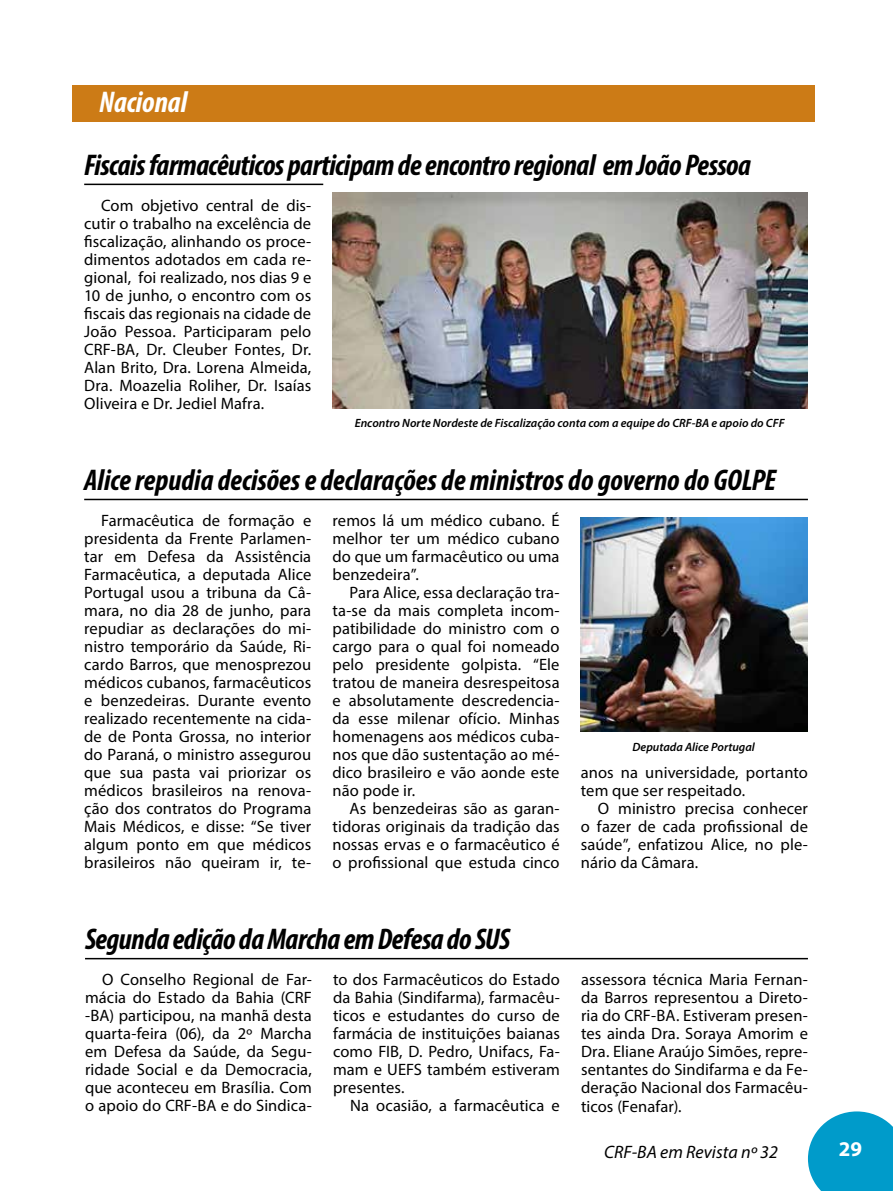
<style>
.page{position:relative;width:893px;height:1191px;background:#fff}
.page>*{position:absolute;margin:0;border:0;box-sizing:border-box;transform-origin:0 0}
.t1{font:italic 700 condensed 30px "Myriad Pro";letter-spacing:-.015em;color:#000}
.t2{font:italic 700 condensed 30px "Myriad Pro";letter-spacing:-.005em;color:#fff}
.t3{font:700 21px "Myriad Pro";color:#fff}
.t4{font:italic 18px "Myriad Pro";color:#000}
.t5{font:16.5px/18px "Myriad Pro";letter-spacing:.005em;color:#000;text-align:justify}
.t6{font:italic 600 12px "Myriad Pro";color:#000}
</style>
<div class="page">
<svg style="left:808px;top:1111px;width:85px;height:80px;background:#1fa7d0"></svg>
<hr style="left:85px;top:958px;width:723px;height:1px;background:#000">
<hr style="left:84px;top:184px;width:239px;height:1px;background:#000">
<hr style="left:84px;top:499px;width:724px;height:1px;background:#000">
<div style="left:72px;top:85px;width:743px;height:36px;background:#cc7b16"></div>
<img style="left:580px;top:517px;width:227px;height:214px">
<img style="left:332px;top:192px;width:475px;height:216px">
<h1 class="t2" style="left:99px;top:83px;width:90px">Nacional</h1>
<h1 class="t1" style="left:84px;top:146px;width:668px">Fiscais farmacêuticos participam de encontro regional em João Pessoa</h1>
<p class="t5" style="left:84px;top:196px;width:229px;text-indent:17px">Com objetivo central de dis&shy;cutir o trabalho na excelência de fiscalização, alinhando os proce&shy;dimentos adotados em cada re&shy;gional, foi realizado, nos dias 9 e 10 de junho, o encontro com os fiscais das regionais na cidade de João Pessoa. Participaram pelo CRF-BA, Dr. Cleuber Fontes, Dr.<br>Alan Brito, Dra. Lorena Almeida, Dra. Moazelia Roliher, Dr. Isaías Oliveira e Dr. Jediel Mafra.</p>
<p class="t6" style="left:355px;top:415px;width:431px">Encontro Norte Nordeste de Fiscalização conta com a equipe do CRF-BA e apoio do CFF</p>
<h1 class="t1" style="left:84px;top:461px;width:693px">Alice repudia decisões e declarações de ministros do governo do GOLPE</h1>
<p class="t5" style="left:84px;top:511px;width:229px;text-indent:17px">Farmacêutica de formação e presidenta da Frente Parlamen&shy;tar em Defesa da Assistência Farmacêutica, a deputada Alice Portugal usou a tribuna da Câ&shy;mara, no dia 28 de junho, para repudiar as declarações do mi&shy;nistro temporário da Saúde, Ri&shy;cardo Barros, que menosprezou médicos cubanos, farmacêuticos e benzedeiras. Durante evento realizado recentemente na cida&shy;de de Ponta Grossa, no interior do Paraná, o ministro assegurou que sua pasta vai priorizar os médicos brasileiros na renova&shy;ção dos contratos do Programa Mais Médicos, e disse: “Se tiver algum ponto em que médicos brasileiros não queiram ir, te-</p>
<p class="t5" style="left:333px;top:511px;width:229px">remos lá um médico cubano. É melhor ter um médico cubano do que um farmacêutico ou uma benzedeira”.</p>
<p class="t5" style="left:333px;top:583px;width:229px;text-indent:17px">Para Alice, essa declaração tra&shy;ta-se da mais completa incom&shy;patibilidade do ministro com o cargo para o qual foi nomeado pelo presidente golpista. “Ele tratou de maneira desrespeitosa e absolutamente descredencia&shy;da esse milenar ofício. Minhas homenagens aos médicos cuba&shy;nos que dão sustentação ao mé&shy;dico brasileiro e vão aonde este não pode ir.</p>
<p class="t5" style="left:333px;top:799px;width:229px;text-indent:17px">As benzedeiras são as garan&shy;tidoras originais da tradição das nossas ervas e o farmacêutico é o profissional que estuda cinco</p>
<p class="t6" style="left:632px;top:739px;width:124px">Deputada Alice Portugal</p>
<p class="t5" style="left:581px;top:763px;width:229px">anos na universidade, portanto tem que ser respeitado.</p>
<p class="t5" style="left:581px;top:799px;width:229px;text-indent:17px">O ministro precisa conhecer o fazer de cada profissional de saúde”, enfatizou Alice, no ple&shy;nário da Câmara.</p>
<h1 class="t1" style="left:85px;top:920px;width:427px">Segunda edição da Marcha em Defesa do SUS</h1>
<p class="t5" style="left:85px;top:970px;width:228px;text-indent:17px">O Conselho Regional de Far&shy;mácia do Estado da Bahia (CRF -BA) participou, na manhã desta quarta-feira (06), da 2º Marcha em Defesa da Saúde, da Segu&shy;ridade Social e da Democracia, que aconteceu em Brasília. Com o apoio do CRF-BA e do Sindica-</p>
<p class="t5" style="left:333px;top:970px;width:228px">to dos Farmacêuticos do Estado da Bahia (Sindifarma), farmacêu&shy;ticos e estudantes do curso de farmácia de instituições baianas como FIB, D. Pedro, Unifacs, Fa&shy;mam e UEFS também estiveram presentes.</p>
<p class="t5" style="left:350px;top:1096px;width:211px">Na ocasião, a farmacêutica e</p>
<p class="t5" style="left:581px;top:970px;width:228px">assessora técnica Maria Fernan&shy;da Barros representou a Direto&shy;ria do CRF-BA. Estiveram presen&shy;tes ainda Dra. Soraya Amorim e Dra. Eliane Araújo Simões, repre&shy;sentantes do Sindifarma e da Fe&shy;deração Nacional dos Farmacêu&shy;ticos (Fenafar).</p>
<p class="t4" style="left:604px;top:1140px;width:175px">CRF-BA em Revista nº 32</p>
<p class="t3" style="left:839px;top:1135px;width:25px">29</p>
</div>
